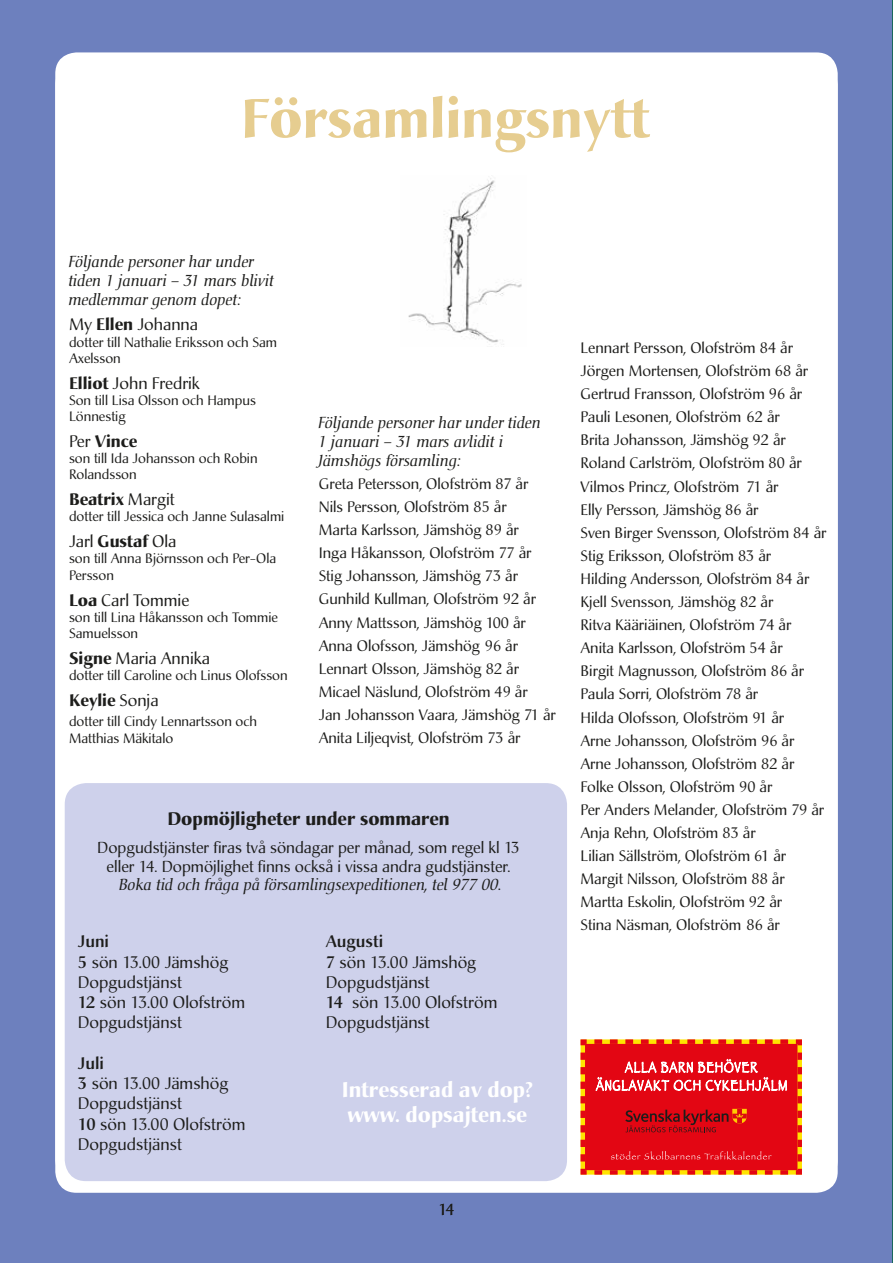
<style>
.page{position:relative;width:893px;height:1263px;background:#6d80be}
.page>*{position:absolute;margin:0;border:0;box-sizing:border-box;transform-origin:0 0}
.t1{font:700 54px "Christiana";color:#e6cd90}
.t2{font:700 21px/25.2px "Christiana";color:#fff}
.t3{font:700 18px "Christiana";color:#1d1d1b}
.t4{font:16.5px/20.2px "Christiana";color:#1d1d1b}
.t5{font:700 16.5px "Christiana";color:#1d1d1b}
.t6{font:italic 15.75px/18.9px "Christiana";color:#1d1d1b}
.t7{font:15.75px/18.9px "Christiana";color:#1d1d1b;text-align:center}
.t8{font:15px/23.1px "Christiana";color:#1d1d1b}
.t9{font:13.5px/16.2px "Christiana";color:#1d1d1b}
.s1{font-weight:700}
.s2{font-weight:400}
.s3{font-weight:500}
</style>
<div class="page">
<div style="left:55px;top:52px;width:783px;height:1129px;background:#fff;border-radius:21px"></div>
<img style="left:408px;top:178px;width:114px;height:167px">
<div style="left:65px;top:783px;width:502px;height:398px;background:#ced1eb;border-radius:21px"></div>
<svg style="left:580px;top:1039px;width:222px;height:136px;background:#e22321"></svg>
<h1 class="t1" style="left:241px;top:84px;width:410px">Församlingsnytt</h1>
<p class="t6" style="left:69px;top:252px;width:207px">Följande personer har under tiden 1 januari – 31 mars blivit medlemmar genom dopet:</p>
<p class="t4" style="left:69px;top:315px;width:131px">My <span class="s1">Ellen</span> Johanna</p>
<p class="t9" style="left:69px;top:334px;width:210px">dotter till Nathalie Eriksson och Sam<br>Axelsson</p>
<p class="t4" style="left:69px;top:373px;width:132px"><span class="s1">Elliot</span> John Fredrik</p>
<p class="t9" style="left:69px;top:392px;width:188px">Son till Lisa Olsson och Hampus<br>Lönnestig</p>
<p class="t5" style="left:69px;top:431px;width:70px"><span class="s2">Per</span> Vince</p>
<p class="t9" style="left:69px;top:450px;width:190px">son till Ida Johansson och Robin<br>Rolandsson</p>
<p class="t5" style="left:69px;top:489px;width:107px">Beatrix <span class="s2">Margit</span></p>
<p class="t9" style="left:69px;top:509px;width:217px">dotter till Jessica och Janne Sulasalmi</p>
<p class="t4" style="left:69px;top:532px;width:109px">Jarl <span class="s1">Gustaf</span> Ola</p>
<p class="t9" style="left:69px;top:551px;width:209px">son till Anna Björnsson och Per-Ola<br>Persson</p>
<p class="t4" style="left:69px;top:590px;width:122px"><span class="s1">Loa</span> Carl Tommie</p>
<p class="t9" style="left:69px;top:609px;width:210px">son till Lina Håkansson och Tommie<br>Samuelsson</p>
<p class="t4" style="left:69px;top:648px;width:142px"><span class="s1">Signe</span> Maria Annika</p>
<p class="t9" style="left:69px;top:667px;width:220px">dotter till Caroline och Linus Olofsson</p>
<p class="t5" style="left:69px;top:690px;width:91px">Keylie <span class="s2">Sonja</span></p>
<p class="t9" style="left:69px;top:714px;width:189px">dotter till Cindy Lennartsson och<br>Matthias Mäkitalo</p>
<p class="t6" style="left:319px;top:413px;width:224px">Följande personer har under tiden<br>1 januari – 31 mars avlidit i<br>Jämshögs församling:</p>
<p class="t8" style="left:319px;top:472px;width:239px">Greta Petersson, Olofström 87 år<br>Nils Persson, Olofström 85 år<br>Marta Karlsson, Jämshög 89 år<br>Inga Håkansson, Olofström 77 år<br>Stig Johansson, Jämshög 73 år<br>Gunhild Kullman, Olofström 92 år<br>Anny Mattsson, Jämshög 100 år<br>Anna Olofsson, Jämshög 96 år<br>Lennart Olsson, Jämshög 82 år<br>Micael Näslund, Olofström 49 år<br>Jan Johansson Vaara, Jämshög 71 år<br>Anita Liljeqvist, Olofström 73 år</p>
<p class="t3" style="left:167px;top:808px;width:284px">Dopmöjligheter under sommaren</p>
<p class="t7" style="left:97px;top:838px;width:424px">Dopgudstjänster firas två söndagar per månad, som regel kl 13 eller 14. Dopmöjlighet finns också i vissa andra gudstjänster.</p>
<p class="t6" style="left:119px;top:876px;width:384px">Boka tid och fråga på församlingsexpeditionen, tel 977 00.</p>
<p class="t4" style="left:78px;top:932px;width:169px"><span class="s3">Juni<br>5</span> sön 13.00 Jämshög<br>Dopgudstjänst<br><span class="s3">12</span> sön 13.00 Olofström<br>Dopgudstjänst</p>
<p class="t4" style="left:78px;top:1053px;width:169px"><span class="s3">Juli<br>3</span> sön 13.00 Jämshög<br>Dopgudstjänst<br><span class="s3">10</span> sön 13.00 Olofström<br>Dopgudstjänst</p>
<p class="t4" style="left:326px;top:931px;width:173px"><span class="s3">Augusti<br>7</span> sön 13.00 Jämshög<br>Dopgudstjänst<br><span class="s3">14</span> sön 13.00 Olofström<br>Dopgudstjänst</p>
<h2 class="t2" style="left:342px;top:1077px;width:193px">Intresserad av dop? www. dopsajten.se</h2>
<p class="t7" style="left:439px;top:1200px;width:17px">14</p>
<p class="t8" style="left:580px;top:336px;width:248px">Lennart Persson, Olofström 84 år<br>Jörgen Mortensen, Olofström 68 år<br>Gertrud Fransson, Olofström 96 år<br>Pauli Lesonen, Olofström 62 år<br>Brita Johansson, Jämshög 92 år<br>Roland Carlström, Olofström 80 år<br>Vilmos Princz, Olofström 71 år<br>Elly Persson, Jämshög 86 år<br>Sven Birger Svensson, Olofström 84 år<br>Stig Eriksson, Olofström 83 år<br>Hilding Andersson, Olofström 84 år<br>Kjell Svensson, Jämshög 82 år<br>Ritva Kääriäinen, Olofström 74 år<br>Anita Karlsson, Olofström 54 år<br>Birgit Magnusson, Olofström 86 år<br>Paula Sorri, Olofström 78 år<br>Hilda Olofsson, Olofström 91 år<br>Arne Johansson, Olofström 96 år<br>Arne Johansson, Olofström 82 år<br>Folke Olsson, Olofström 90 år<br>Per Anders Melander, Olofström 79 år<br>Anja Rehn, Olofström 83 år<br>Lilian Sällström, Olofström 61 år<br>Margit Nilsson, Olofström 88 år<br>Martta Eskolin, Olofström 92 år<br>Stina Näsman, Olofström 86 år</p>
</div>
